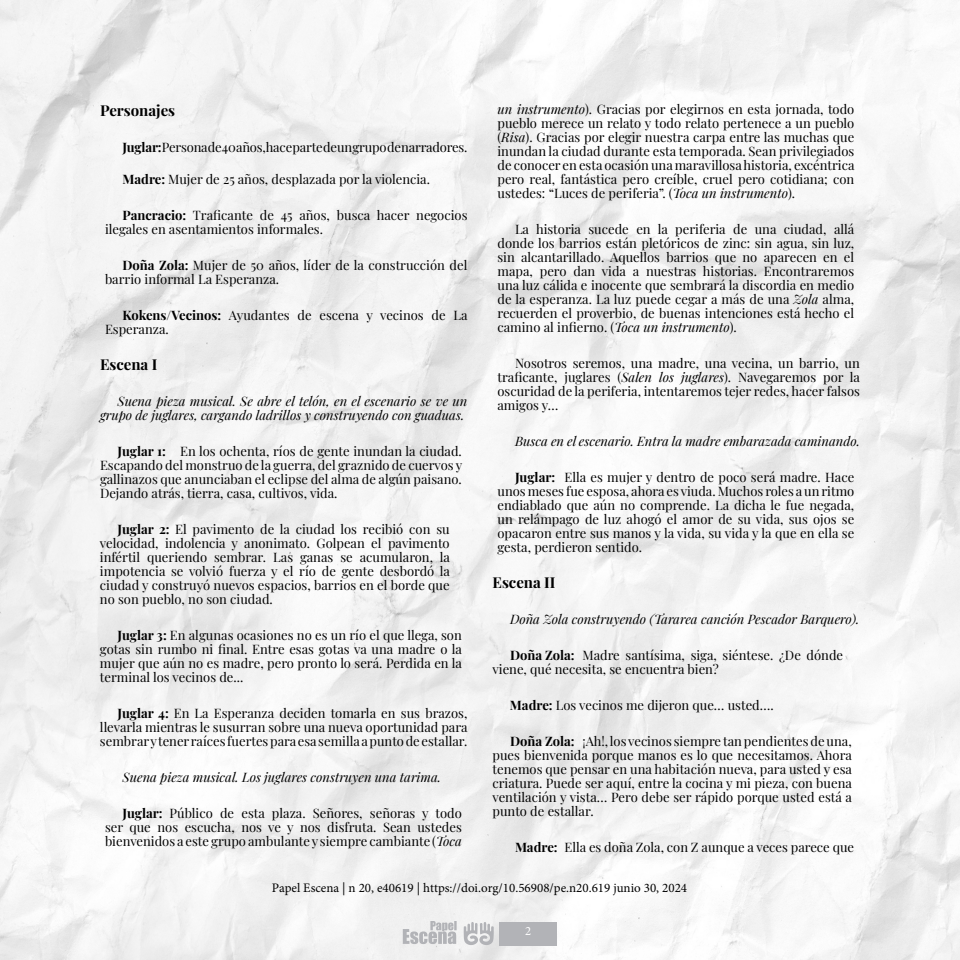
<style>
.page{position:relative;width:960px;height:960px;background:#fff}
.page>*{position:absolute;margin:0;border:0;box-sizing:border-box;transform-origin:0 0}
.Paragraph_Style_1{font:700 15px "Playfair Display";color:#000}
.Body_Text{font:13px/14px "Playfair Display";color:#000;text-align:justify}
.t1{font:italic 13px/14px "Playfair Display";color:#000;text-align:right}
.t2{font:13px "Minion Pro";color:#000}
.t3{font:12.65px "Minion Pro";color:#fff}
.s1{font-weight:700}
.s2{font-style:italic}
</style>
<div class="page">
<img style="left:0;top:0;width:960px;height:960px">
<div style="left:499px;top:922px;width:58px;height:23px;background:#b2b3b7"></div>
<svg style="left:464px;top:922px;width:30px;height:24px"></svg>
<svg style="left:403px;top:921px;width:54px;height:23px"></svg>
<p class="Paragraph_Style_1" style="left:100px;top:99px;width:77px">Personajes</p>
<p class="Body_Text" style="left:123px;top:139px;width:346px"><span class="s1">Juglar:</span> Persona de 40 años, hace parte de un grupo de narradores.</p>
<p class="Body_Text" style="left:123px;top:171px;width:309px"><span class="s1">Madre:</span> Mujer de 25 años, desplazada por la violencia.</p>
<p class="Body_Text" style="left:105px;top:207px;width:364px;text-indent:17px"><span class="s1">Pancracio:</span> Traficante de 45 años, busca hacer negocios ilegales en asentamientos informales.</p>
<p class="Body_Text" style="left:105px;top:257px;width:364px;text-indent:18px"><span class="s1">Doña Zola:</span> Mujer de 50 años, líder de la construcción del barrio informal La Esperanza.</p>
<p class="Body_Text" style="left:105px;top:307px;width:364px;text-indent:17px"><span class="s1">Kokens/Vecinos:</span> Ayudantes de escena y vecinos de La<br>Esperanza.</p>
<p class="Paragraph_Style_1" style="left:100px;top:353px;width:59px">Escena I</p>
<p class="t1" style="left:100px;top:393px;width:369px">Suena pieza musical. Se abre el telón, en el escenario se ve un grupo de juglares, cargando ladrillos y construyendo con guaduas.</p>
<p class="Body_Text" style="left:100px;top:443px;width:364px;text-indent:17px"><span class="s1">Juglar 1:</span> En los ochenta, ríos de gente inundan la ciudad.<br>Escapando del monstruo de la guerra, del graznido de cuervos y gallinazos que anunciaban el eclipse del alma de algún paisano.<br>Dejando atrás, tierra, casa, cultivos, vida.</p>
<p class="Body_Text" style="left:100px;top:521px;width:351px;text-indent:18px"><span class="s1">Juglar 2:</span> El pavimento de la ciudad los recibió con su velocidad, indolencia y anonimato. Golpean el pavimento infértil queriendo sembrar. Las ganas se acumularon, la impotencia se volvió fuerza y el río de gente desbordó la ciudad y construyó nuevos espacios, barrios en el borde que no son pueblo, no son ciudad.</p>
<p class="Body_Text" style="left:100px;top:627px;width:364px;text-indent:17px"><span class="s1">Juglar 3:</span> En algunas ocasiones no es un río el que llega, son gotas sin rumbo ni final. Entre esas gotas va una madre o la mujer que aún no es madre, pero pronto lo será. Perdida en la terminal los vecinos de...</p>
<p class="Body_Text" style="left:100px;top:705px;width:369px;text-indent:17px"><span class="s1">Juglar 4:</span> En La Esperanza deciden tomarla en sus brazos, llevarla mientras le susurran sobre una nueva oportunidad para sembrar y tener raíces fuertes para esa semilla a punto de estallar.</p>
<p class="t1" style="left:123px;top:769px;width:320px">Suena pieza musical. Los juglares construyen una tarima.</p>
<p class="Body_Text" style="left:105px;top:805px;width:358px;text-indent:18px"><span class="s1">Juglar:</span> Público de esta plaza. Señores, señoras y todo ser que nos escucha, nos ve y nos disfruta. Sean ustedes bienvenidos a este grupo ambulante y siempre cambiante (<span class="s2">Toca</span></p>
<p class="Body_Text" style="left:498px;top:101px;width:359px"><span class="s2">un instrumento</span>). Gracias por elegirnos en esta jornada, todo pueblo merece un relato y todo relato pertenece a un pueblo (<span class="s2">Risa</span>). Gracias por elegir nuestra carpa entre las muchas que inundan la ciudad durante esta temporada. Sean privilegiados de conocer en esta ocasión una maravillosa historia, excéntrica pero real, fantástica pero creíble, cruel pero cotidiana; con ustedes: “Luces de periferia”. (<span class="s2">Toca un instrumento</span>).</p>
<p class="Body_Text" style="left:498px;top:221px;width:358px;text-indent:17px">La historia sucede en la periferia de una ciudad, allá donde los barrios están pletóricos de zinc: sin agua, sin luz, sin alcantarillado. Aquellos barrios que no aparecen en el mapa, pero dan vida a nuestras historias. Encontraremos una luz cálida e inocente que sembrará la discordia en medio de la esperanza. La luz puede cegar a más de una <span class="s2">Zola</span> alma, recuerden el proverbio, de buenas intenciones está hecho el camino al infierno. (<span class="s2">Toca un instrumento</span>).</p>
<p class="Body_Text" style="left:498px;top:355px;width:364px;text-indent:17px">Nosotros seremos, una madre, una vecina, un barrio, un traficante, juglares (<span class="s2">Salen los juglares</span>). Navegaremos por la oscuridad de la periferia, intentaremos tejer redes, hacer falsos amigos y…</p>
<p class="t1" style="left:515px;top:433px;width:347px">Busca en el escenario. Entra la madre embarazada caminando.</p>
<p class="Body_Text" style="left:498px;top:469px;width:358px;text-indent:18px"><span class="s1">Juglar:</span> Ella es mujer y dentro de poco será madre. Hace unos meses fue esposa, ahora es viuda. Muchos roles a un ritmo endiablado que aún no comprende. La dicha le fue negada, un relámpago de luz ahogó el amor de su vida, sus ojos se opacaron entre sus manos y la vida, su vida y la que en ella se gesta, perdieron sentido.</p>
<p class="Paragraph_Style_1" style="left:493px;top:571px;width:65px">Escena II</p>
<p class="t1" style="left:510px;top:611px;width:351px">Doña Zola construyendo (Tararea canción Pescador Barquero).</p>
<p class="Body_Text" style="left:493px;top:647px;width:352px;text-indent:17px"><span class="s1">Doña Zola:</span> Madre santísima, siga, siéntese. ¿De dónde viene, qué necesita, se encuentra bien?</p>
<p class="Body_Text" style="left:510px;top:697px;width:265px"><span class="s1">Madre:</span> Los vecinos me dijeron que… usted….</p>
<p class="Body_Text" style="left:493px;top:733px;width:361px;text-indent:17px"><span class="s1">Doña Zola:</span> ¡Ah!, los vecinos siempre tan pendientes de una, pues bienvenida porque manos es lo que necesitamos. Ahora tenemos que pensar en una habitación nueva, para usted y esa criatura. Puede ser aquí, entre la cocina y mi pieza, con buena ventilación y vista… Pero debe ser rápido porque usted está a punto de estallar.</p>
<p class="Body_Text" style="left:515px;top:839px;width:341px"><span class="s1">Madre:</span> Ella es doña Zola, con Z aunque a veces parece que</p>
<p class="t2" style="left:272px;top:879px;width:417px">Papel Escena | n 20, e40619 | https://doi.org/10.56908/pe.n20.619 junio 30, 2024</p>
<p class="t3" style="left:525px;top:922px;width:8px">2</p>
</div>
